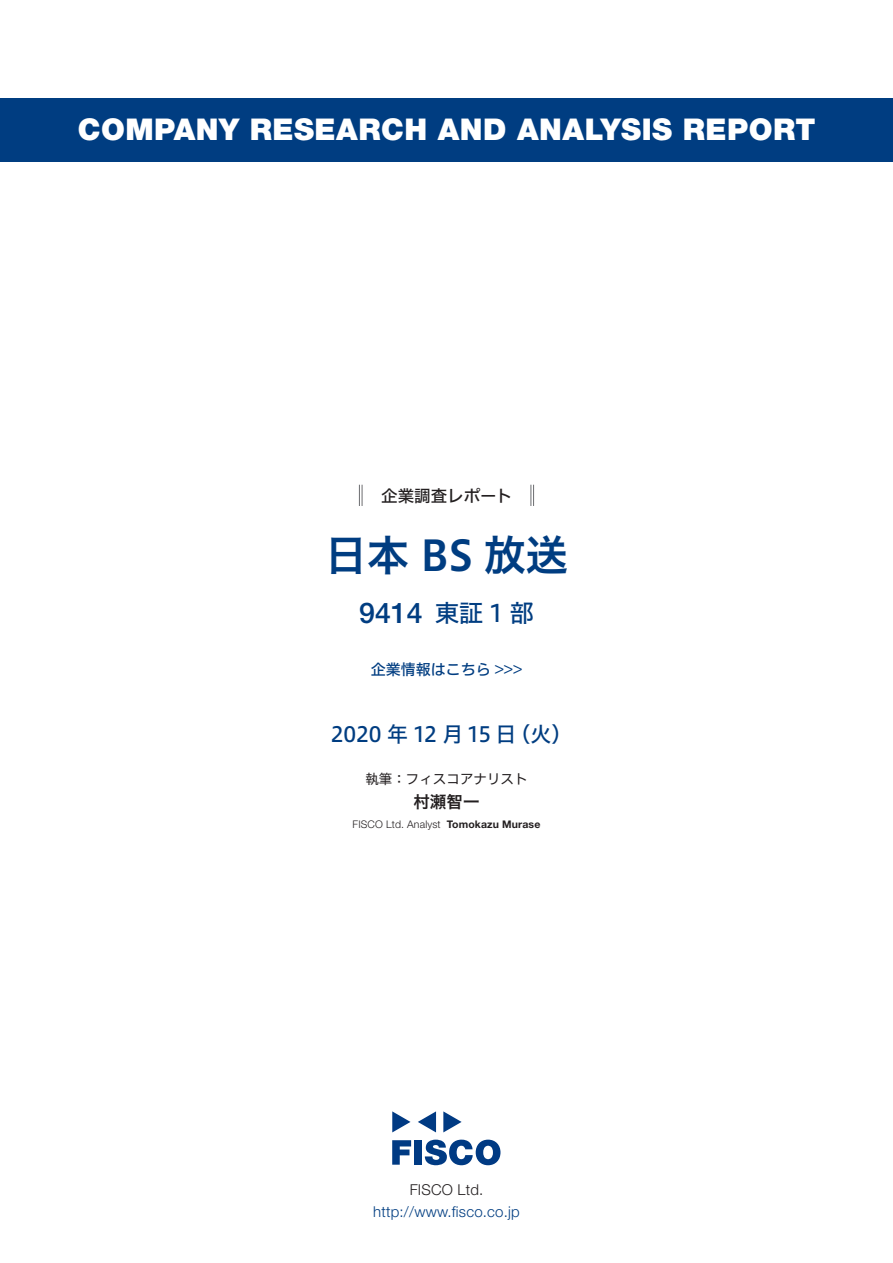
<style>
.page{position:relative;width:893px;height:1263px;background:#fff}
.page>*{position:absolute;margin:0;border:0;box-sizing:border-box;transform-origin:0 0}
.t1{font:42px "Hiragino UD Sans F Std N W6";color:#003d81}
.t2{font:900 30px "Helvetica Neue LT Std";letter-spacing:.015em;color:#fff}
.t3{font:500 28.5px "Helvetica Neue LT Std";color:#003d81}
.t4{font:24px "Hiragino UD Sans F Std N W5";color:#003d81}
.t5{font:21px "Hiragino UD Sans F Std N W5";letter-spacing:-.005em;color:#003d81}
.t6{font:16.5px "Hiragino UD Sans F Std N W5";color:#231f20}
.t7{font:16.5px "Hiragino UD Sans F Std N W6";color:#231f20}
.t8{font:300 15px "Helvetica Neue LT Std";letter-spacing:.015em;color:#003d81}
.t9{font:15px "Hiragino UD Sans F Std N W5";color:#003d81}
.t10{font:300 15px "Helvetica Neue LT Std";letter-spacing:.015em;color:#231f20}
.t11{font:13.5px "Hiragino UD Sans F Std N W4";color:#231f20}
.t12{font:300 10.5px "Helvetica Neue LT Std";letter-spacing:.015em;color:#231f20}
.t13{font:700 10.5px "Helvetica Neue LT Std";letter-spacing:.015em;color:#231f20}
</style>
<div class="page">
<svg style="left:392px;top:1140px;width:19px;height:25px"></svg>
<div style="left:414px;top:1140px;width:8px;height:25px;background:#003a83"></div>
<svg style="left:425px;top:1139px;width:75px;height:26px"></svg>
<svg style="left:392px;top:1111px;width:18px;height:21px"></svg>
<svg style="left:443px;top:1111px;width:19px;height:21px"></svg>
<svg style="left:418px;top:1111px;width:18px;height:21px"></svg>
<div style="left:0;top:98px;width:893px;height:64px;background:#003d81"></div>
<svg style="left:359px;top:485px;width:4px;height:21px"></svg>
<svg style="left:531px;top:485px;width:3px;height:21px"></svg>
<p class="t2" style="left:78px;top:112px;width:739px">COMPANY RESEARCH AND ANALYSIS REPORT</p>
<p class="t6" style="left:365px;top:483px;width:149px">　企業調査レポート</p>
<h1 class="t1" style="left:325px;top:523px;width:244px">日本 BS 放送</h1>
<p class="t3" style="left:359px;top:596px;width:65px">9414</p>
<p class="t4" style="left:435px;top:594px;width:100px">東証1部</p>
<p class="t9" style="left:371px;top:658px;width:153px">企業情報はこちら &lt;&lt;&lt;</p>
<p class="t5" style="left:331px;top:718px;width:187px">2020 年 12 月 15 日</p>
<p class="t5" style="left:509px;top:718px;width:65px">（火(</p>
<p class="t11" style="left:365px;top:768px;width:164px">執筆：フィスコアナリスト</p>
<p class="t7" style="left:413px;top:789px;width:67px">村瀬智一</p>
<p class="t13" style="left:447px;top:818px;width:95px">Tomokazu Murase</p>
<p class="t12" style="left:353px;top:818px;width:90px">FISCO Ltd. Analyst</p>
<p class="t10" style="left:410px;top:1180px;width:75px">FISCO Ltd.</p>
<p class="t8" style="left:373px;top:1202px;width:148px">http://www.fisco.co j p.</p>
</div>
